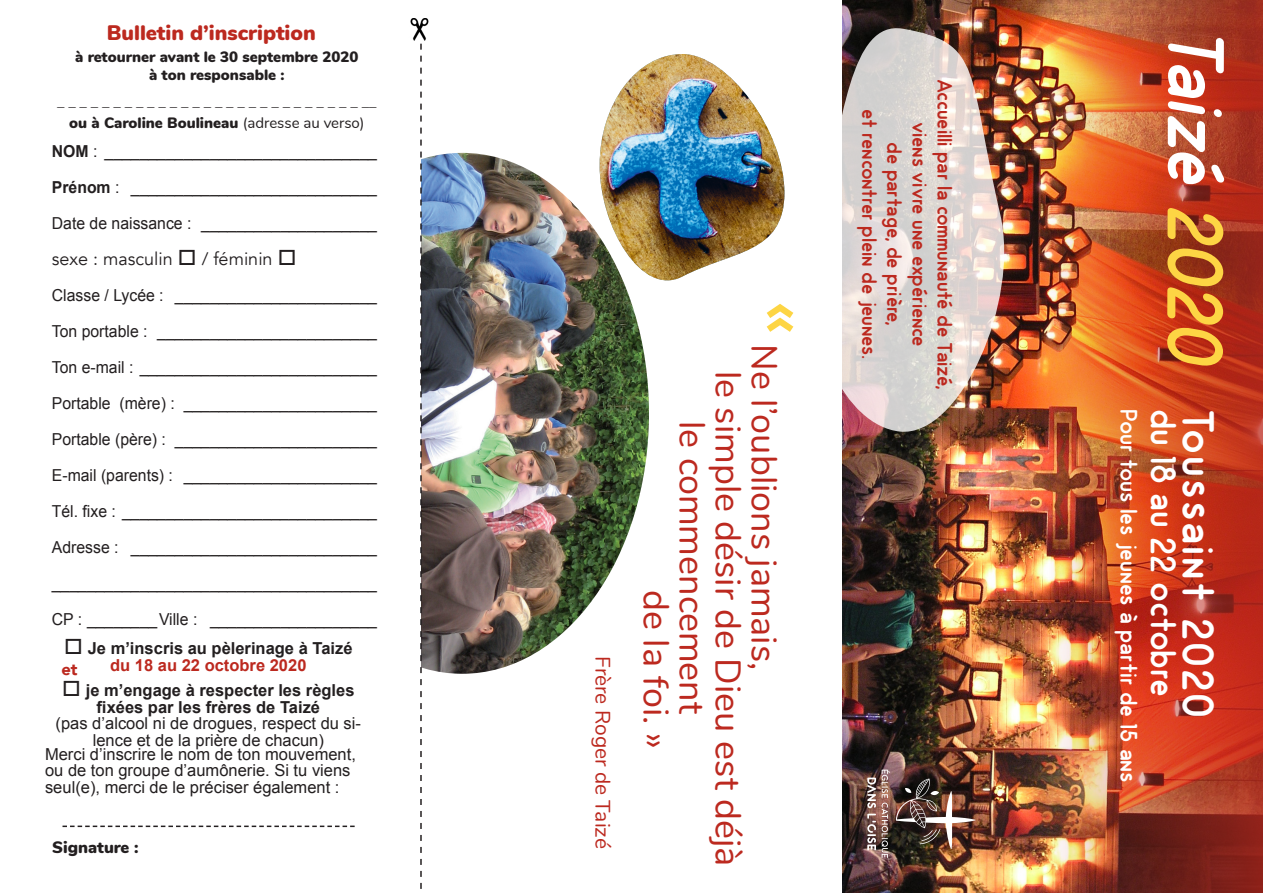
<style>
.page{position:relative;width:1263px;height:893px;background:#fff}
.page>*{position:absolute;margin:0;border:0;box-sizing:border-box;transform-origin:0 0}
.t1{font:italic 79.8px "Odin Rounded";color:#fff;scale:.96 1}
.t2{font:900 57px "Avenir";color:#fdd544}
.t3{font:45px "Odin Rounded";letter-spacing:.05em;color:#fff}
.t4{font:36px/36px "Nunito";color:#bc291f}
.t5{font:36px "Odin Rounded";color:#fff}
.t6{font:24px "Odin Rounded";color:#fff}
.t7{font:21px/25.2px "Odin Rounded";color:#bc291f;text-align:center}
.t8{font:900 21px "Nunito";color:#bc291f}
.t9{font:21px "Nunito";color:#bc291f}
.t10{font:18px "Avenir";color:#231f20}
.t11{font:16.5px "Arial";color:#231f20;scale:.96 1}
.t12{font:16.5px/16.5px "Arial";color:#231f20;text-align:center}
.t13{font:700 16.5px "Arial";color:#231f20}
.t14{font:700 16.5px "Arial";color:#bc291f}
.t15{font:900 16.5px "Nunito";color:#231f20}
.t16{font:900 16.5px "Avenir";color:#bc291f}
.t17{font:300 15px/21px "Nunito";color:#231f20;text-align:center}
.t18{font:900 15px "Nunito";color:#231f20}
.s1{font-weight:900}
.s2{font-weight:400}
.s3{font-weight:700}
.s4{color:#fdd544}
</style>
<div class="page">
<img style="left:600px;top:54px;width:184px;height:227px">
<img style="left:422px;top:153px;width:227px;height:521px">
<img style="left:842px;top:0;width:206px;height:893px">
<svg style="left:882px;top:770px;width:8px;height:88px"></svg>
<svg style="left:867px;top:814px;width:9px;height:36px"></svg>
<svg style="left:867px;top:778px;width:9px;height:30px"></svg>
<img style="left:896px;top:778px;width:79px;height:71px">
<img style="left:842px;top:27px;width:168px;height:406px">
<svg style="left:63px;top:826px;width:292px;height:1px"></svg>
<svg style="left:420px;top:43px;width:2px;height:846px"></svg>
<img style="left:410px;top:19px;width:19px;height:22px">
<img style="left:1048px;top:0;width:215px;height:893px">
<p class="t8" style="left:107px;top:17px;width:210px">Bulletin d’inscription</p>
<p class="t18" style="left:75px;top:45px;width:285px">à retourner avant le 30 septembre 2020</p>
<p class="t18" style="left:149px;top:63px;width:137px">à ton responsable :</p>
<p class="t17" style="left:57px;top:90px;width:321px">_ _ _ _ _ _ _ _ _ _ _ _ _ _ _ _ _ _ _ _ _ _ _ _ _ _ _ __ <span class="s1">ou à Caroline Boulineau</span> <span class="s2">(adresse au verso)</span></p>
<p class="t11" style="left:52px;top:141px;width:340px"><span class="s3">NOM</span> : _______________________________</p>
<p class="t11" style="left:52px;top:177px;width:340px"><span class="s3">Prénom</span> : ____________________________</p>
<p class="t11" style="left:52px;top:213px;width:340px">Date de naissance : ____________________</p>
<p class="t10" style="left:52px;top:248px;width:246px">sexe : masculin □ / féminin □</p>
<p class="t11" style="left:52px;top:285px;width:340px">Classe / Lycée : _______________________</p>
<p class="t11" style="left:52px;top:321px;width:340px">Ton portable : _________________________</p>
<p class="t11" style="left:52px;top:357px;width:340px">Ton e-mail : ___________________________</p>
<p class="t11" style="left:52px;top:393px;width:340px">Portable (mère) : ______________________</p>
<p class="t11" style="left:52px;top:429px;width:340px">Portable (père) : _______________________</p>
<p class="t11" style="left:52px;top:465px;width:340px">E-mail (parents) : ______________________</p>
<p class="t11" style="left:52px;top:501px;width:340px">Tél. fixe : _____________________________</p>
<p class="t11" style="left:52px;top:537px;width:340px">Adresse : ____________________________</p>
<p class="t11" style="left:52px;top:573px;width:340px">_____________________________________</p>
<p class="t11" style="left:52px;top:609px;width:340px">CP : ________Ville : ___________________</p>
<p class="t13" style="left:64px;top:637px;width:290px">□ Je m’inscris au pèlerinage à Taizé</p>
<p class="t14" style="left:110px;top:654px;width:198px">du 18 au 22 octobre 2020</p>
<p class="t12" style="left:56px;top:682px;width:307px">□ <span class="s3">je m’engage à respecter les règles fixées par les frères de Taizé<br></span>(pas d’alcool ni de drogues, respect du si&shy;lence et de la prière de chacun)</p>
<p class="t12" style="left:45px;top:746px;width:312px;text-align:left">Merci d’inscrire le nom de ton mouvement, ou de ton groupe d’aumônerie. Si tu viens seul(e), merci de le préciser également :</p>
<p class="t16" style="left:61px;top:655px;width:18px">et</p>
<p class="t15" style="left:52px;top:835px;width:88px">Signature :</p>
<p class="t9" style="left:618px;top:656px;width:194px;rotate:90deg">Frère Roger de Taizé</p>
<p class="t4" style="left:676px;top:590px;width:161px;rotate:90deg">de la foi. »</p>
<p class="t2" style="left:834px;top:303px;width:32px;rotate:90deg">«</p>
<p class="t4" style="left:784px;top:344px;width:327px;rotate:90deg">Ne l’oublions jamais,</p>
<p class="t4" style="left:748px;top:421px;width:447px;text-indent:-50px;rotate:90deg">le simple désir de Dieu est déjà le commencement</p>
<p class="t7" style="left:957px;top:79px;width:312px;rotate:90deg">Accueilli par la communauté de Taizé,</p>
<p class="t7" style="left:932px;top:109px;width:251px;rotate:90deg">viens vivre une expérience de partage, de prière,<br>et rencontrer plein de jeunes.</p>
<p class="t1" style="left:1242px;top:26px;width:382px;rotate:90deg">Taizé<span class="s4">2020</span></p>
<p class="t6" style="left:1143px;top:409px;width:374px;rotate:90deg">Pour tous les jeunes à partir de 15 ans</p>
<p class="t5" style="left:1184px;top:409px;width:288px;rotate:90deg">du 18 au 22 octobre</p>
<p class="t3" style="left:1224px;top:409px;width:310px;rotate:90deg">Toussaint 2020</p>
</div>
